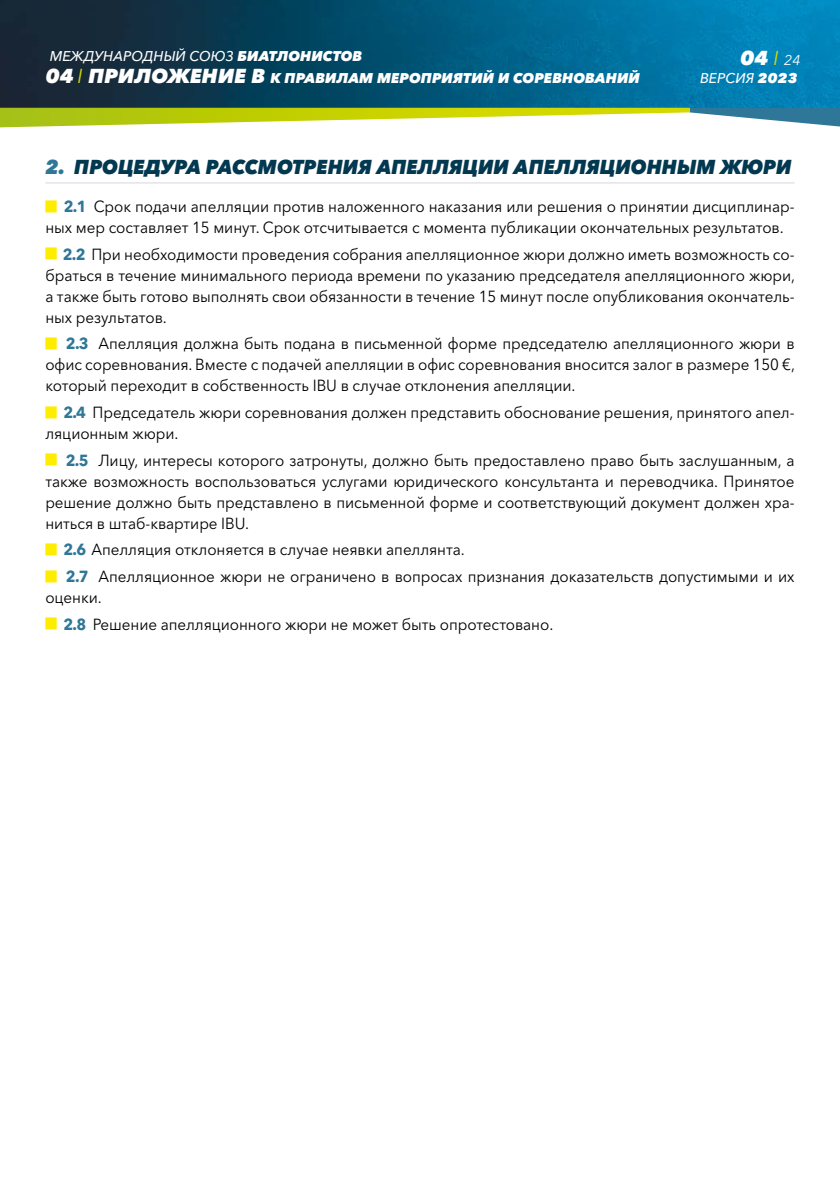
<style>
.page{position:relative;width:840px;height:1191px;background:#fff}
.page>*{position:absolute;margin:0;border:0;box-sizing:border-box;transform-origin:0 0}
.Grundtext{font:italic 800 20px "Avenir Next W1 G";color:#023850;scale:.95 1}
.t1{font:italic 800 20px "Avenir Next W1 G";color:#fff}
.Grundtext-2{font:16px/21px "Avenir Next W1 G";letter-spacing:-.005em;color:#000;scale:.95 1}
.t2{font:italic 800 14px/22px "Avenir Next W1 G";letter-spacing:.005em;color:#fff}
.t3{font:italic 500 14px "Avenir Next W1 G";letter-spacing:.005em;color:#fff}
.s1{font-weight:500}
.s2{font-size:20px}
.s3{font-weight:400;font-size:20px;color:#d3d800}
.s4{font-weight:400;color:#d3d800}
.s5{font-weight:400;font-size:14px}
.s6{font-weight:800}
.s7{color:#2f7798}
.s8{font-weight:700;color:#2f7798}
</style>
<div class="page">
<img style="left:0;top:0;width:839px;height:108px">
<svg style="left:0;top:108px;width:839px;height:20px"></svg>
<hr style="left:45px;top:182px;width:749px;height:1px;background:#d5d6de">
<p class="t2" style="left:46px;top:45px;width:595px"><span class="s1">MЕЖДУНАРОДНЫЙ СОЮЗ</span> БИАТЛОНИСТОВ<br><span class="s2">04</span> <span class="s3">I</span> <span class="s2">ПРИЛОЖЕНИЕ B</span> К ПРАВИЛАМ МЕРОПРИЯТИЙ И СОРЕВНОВАНИЙ</p>
<p class="t1" style="left:740px;top:46px;width:61px">04 <span class="s4">I</span> <span class="s5">24</span></p>
<p class="t3" style="left:699px;top:70px;width:99px">ВЕРСИЯ <span class="s6">2023</span></p>
<p class="Grundtext" style="left:45px;top:154px;width:786px"><span class="s7">2.</span> ПРОЦЕДУРА РАССМОТРЕНИЯ АПЕЛЛЯЦИИ АПЕЛЛЯЦИОННЫМ ЖЮРИ</p>
<p class="Grundtext-2" style="left:45px;top:196px;width:789px;text-indent:18px"><span class="s8">2.1</span> Срок подачи апелляции против наложенного наказания или решения о принятии дисциплинар&shy;ных мер составляет 15 минут. Срок отсчитывается с момента публикации окончательных результатов.</p>
<p class="Grundtext-2" style="left:45px;top:243px;width:790px;text-align:justify;text-indent:17px"><span class="s8">2.2</span> При необходимости проведения собрания апелляционное жюри должно иметь возможность со&shy;браться в течение минимального периода времени по указанию председателя апелляционного жюри, а также быть готово выполнять свои обязанности в течение 15 минут после опубликования окончатель&shy;ных результатов.</p>
<p class="Grundtext-2" style="left:45px;top:333px;width:790px;text-align:justify;text-indent:21px"><span class="s8">2.3</span> Апелляция должна быть подана в письменной форме председателю апелляционного жюри в офис соревнования. Вместе с подачей апелляции в офис соревнования вносится залог в размере 150 €, который переходит в собственность IBU в случае отклонения апелляции.</p>
<p class="Grundtext-2" style="left:45px;top:402px;width:789px;text-indent:18px"><span class="s8">2.4</span> Председатель жюри соревнования должен представить обоснование решения, принятого апел&shy;ляционным жюри.</p>
<p class="Grundtext-2" style="left:45px;top:449px;width:789px;text-align:justify;text-indent:20px"><span class="s8">2.5</span> Лицу, интересы которого затронуты, должно быть предоставлено право быть заслушанным, а также возможность воспользоваться услугами юридического консультанта и переводчика. Принятое решение должно быть представлено в письменной форме и соответствующий документ должен хра&shy;ниться в штаб-квартире IBU.</p>
<p class="Grundtext-2" style="left:63px;top:539px;width:423px"><span class="s8">2.6</span> Апелляция отклоняется в случае неявки апеллянта.</p>
<p class="Grundtext-2" style="left:45px;top:566px;width:789px;text-indent:21px"><span class="s8">2.7</span> Апелляционное жюри не ограничено в вопросах признания доказательств допустимыми и их оценки.</p>
<p class="Grundtext-2" style="left:63px;top:613px;width:516px"><span class="s8">2.8</span> Решение апелляционного жюри не может быть опротестовано.</p>
</div>
